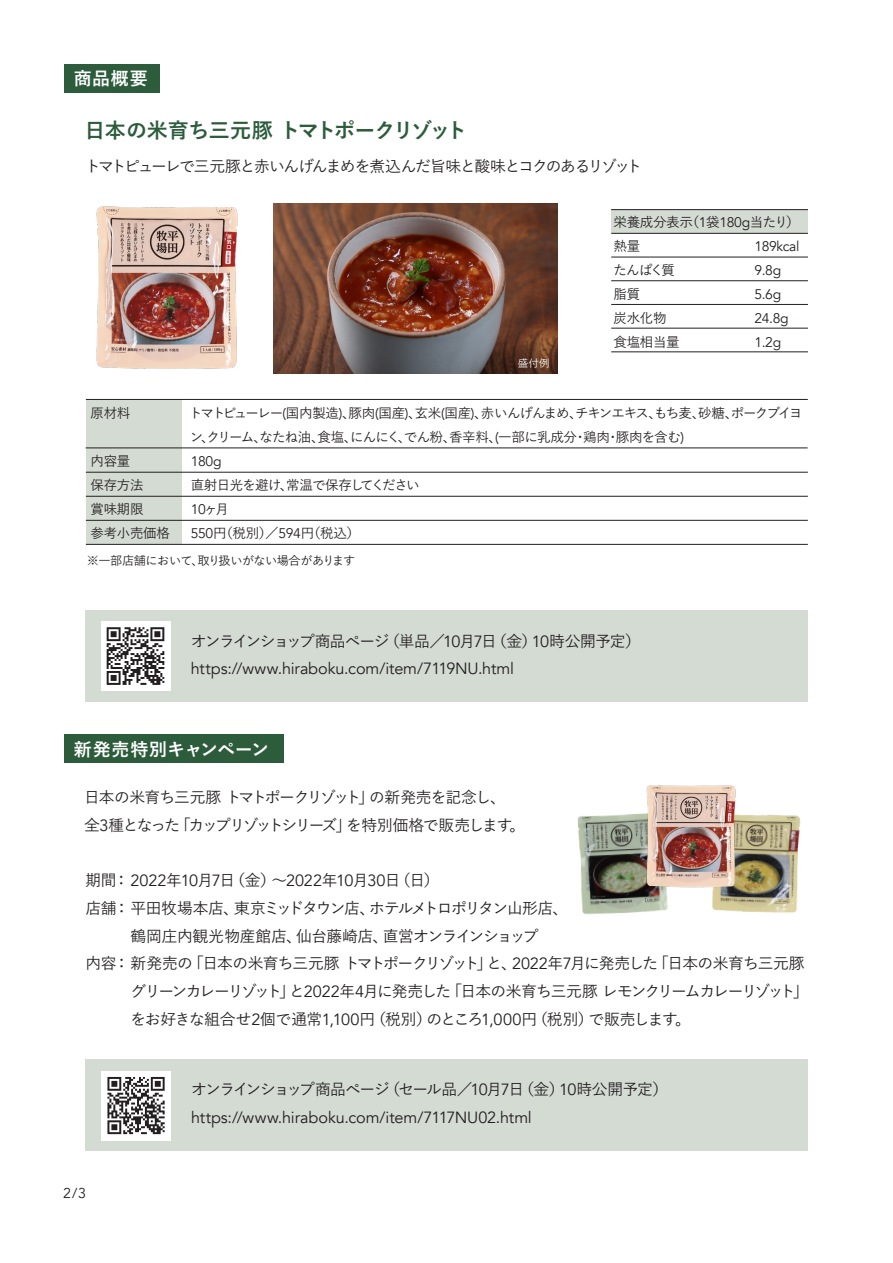
<style>
.page{position:relative;width:893px;height:1263px;background:#fff}
.page>*{position:absolute;margin:0;border:0;box-sizing:border-box;transform-origin:0 0}
.t1{font:700 21px "Yu Go";letter-spacing:-.04em;color:#2c5c3c}
.t2{font:700 18px "Yu Go";letter-spacing:-.01em;color:#fff}
.t3{font:700 18px "Yu Go";letter-spacing:.015em;color:#fff}
.t4{font:16.2px "Avenir";letter-spacing:-.005em;color:#231f20}
.t5{font:500 15.75px/27.8px "Yu Go";letter-spacing:-.075em;color:#231f20}
.t6{font:500 15.75px "Yu Go";letter-spacing:-.05em;color:#231f20}
.t7{font:500 15.75px "Yu Go";letter-spacing:-.03em;color:#231f20}
.t8{font:14.25px "Avenir";color:#231f20}
.t9{font:13.95px/24px "Avenir";letter-spacing:-.025em;color:#231f20}
.t10{font:500 13.5px/24px "Yu Go";letter-spacing:-.06em;color:#231f20}
.t11{font:500 13.5px/24px "Yu Go";letter-spacing:-.03em;color:#231f20}
.t12{font:500 13.5px "Yu Go";letter-spacing:-.055em;color:#231f20}
.t13{font:500 12.15px "Yu Go";letter-spacing:-.03em;color:#231f20}
.t14{font:500 10.5px "Yu Go";color:#fff}
.s1{font-family:"Avenir";font-weight:400;font-size:13.95px}
.s2{font-family:"Yu Go";font-weight:500;font-size:13.5px}
.s3{font-family:"Avenir";font-weight:400;font-size:16.2px}
</style>
<div class="page">
<img style="left:273px;top:204px;width:285px;height:170px">
<div style="left:64px;top:64px;width:95px;height:28px;background:#2c5c3c"></div>
<div style="left:64px;top:734px;width:220px;height:29px;background:#2c5c3c"></div>
<img style="left:577px;top:814px;width:91px;height:101px">
<img style="left:712px;top:814px;width:89px;height:99px">
<div style="left:85px;top:610px;width:723px;height:92px;background:#d3dbd3"></div>
<div style="left:85px;top:1060px;width:723px;height:91px;background:#d3dbd3"></div>
<div style="left:611px;top:209px;width:197px;height:24px;background:#d3dbd3"></div>
<div style="left:86px;top:399px;width:96px;height:145px;background:#d3dbd3"></div>
<hr style="left:86px;top:472px;width:722px;height:1px;background:#231f20">
<hr style="left:86px;top:399px;width:722px;height:1px;background:#231f20">
<hr style="left:611px;top:209px;width:197px;height:1px;background:#231f20">
<hr style="left:611px;top:233px;width:197px;height:1px;background:#231f20">
<hr style="left:611px;top:257px;width:197px;height:1px;background:#231f20">
<hr style="left:611px;top:280px;width:197px;height:1px;background:#231f20">
<hr style="left:611px;top:304px;width:197px;height:1px;background:#231f20">
<hr style="left:611px;top:328px;width:197px;height:1px;background:#231f20">
<hr style="left:611px;top:351px;width:197px;height:1px;background:#231f20">
<hr style="left:86px;top:496px;width:722px;height:1px;background:#231f20">
<hr style="left:86px;top:520px;width:722px;height:1px;background:#231f20">
<hr style="left:86px;top:544px;width:722px;height:1px;background:#231f20">
<hr style="left:86px;top:447px;width:722px;height:1px;background:#231f20">
<img style="left:637px;top:785px;width:106px;height:116px">
<div style="left:101px;top:621px;width:69px;height:70px;background:#fff"></div>
<svg style="left:107px;top:627px;width:57px;height:58px"></svg>
<div style="left:102px;top:1071px;width:69px;height:69px;background:#fff"></div>
<svg style="left:107px;top:1077px;width:58px;height:57px"></svg>
<img style="left:96px;top:206px;width:142px;height:163px">
<p class="t3" style="left:74px;top:69px;width:75px">商品概要</p>
<h1 class="t1" style="left:85px;top:119px;width:384px">日本の米育ち三元豚 トマトポークリゾット</h1>
<p class="t5" style="left:85px;top:150px;width:558px">トマトピューレで三元豚と赤いんげんまめを煮込んだ旨味と酸味とコクのあるリゾット</p>
<p class="t14" style="left:518px;top:353px;width:34px">盛付例</p>
<p class="t11" style="left:613px;top:208px;width:188px">栄養成分表示（<span class="s1">1</span>袋<span class="s1">180g</span>当たり）熱量<br>たんぱく質<br>脂質<br>炭水化物<br>食塩相当量</p>
<p class="t9" style="left:754px;top:234px;width:47px">189kcal<br>9.8g<br>5.6g<br>24.8g<br>1.2g</p>
<p class="t10" style="left:189px;top:399px;width:614px">トマトピューレー<span class="s1">(</span>国内製造<span class="s1">)</span>、豚肉<span class="s1">(</span>国産<span class="s1">)</span>、玄米<span class="s1">(</span>国産<span class="s1">)</span>、赤いんげんまめ、チキンエキス、もち麦、砂糖、ポークブイヨン、クリーム、なたね油、食塩、にんにく、でん粉、香辛料、<span class="s1">(</span>一部に乳成分・鶏肉・豚肉を含む<span class="s1">)</span></p>
<p class="t9" style="left:191px;top:449px;width:32px">180g</p>
<p class="t12" style="left:191px;top:472px;width:230px">直射日光を避け、常温で保存してください</p>
<p class="t9" style="left:191px;top:497px;width:40px">10<span class="s2">ヶ月</span></p>
<p class="t11" style="left:191px;top:519px;width:171px"><span class="s1">550</span>円（税別）／<span class="s1">594</span>円（税込）</p>
<p class="t13" style="left:87px;top:549px;width:270px">※一部店舗において、取り扱いがない場合があります</p>
<p class="t11" style="left:91px;top:399px;width:41px">原材料</p>
<p class="t11" style="left:91px;top:447px;width:81px">内容量<br>保存方法<br>賞味期限<br>参考小売価格</p>
<p class="t5" style="left:191px;top:625px;width:452px">オンラインショップ商品ページ（単品／<span class="s3">10</span>月<span class="s3">7</span>日（金）<span class="s3">10</span>時公開予定）</p>
<p class="t4" style="left:191px;top:659px;width:325px">https://www.hiraboku.com/item/7119NU.html</p>
<p class="t2" style="left:74px;top:739px;width:197px">新発売特別キャンペーン</p>
<p class="t5" style="left:84px;top:781px;width:443px">日本の米育ち三元豚トマトポークリゾット」の新発売を記念し、全<span class="s3">3</span>種となった「カップリゾットシリーズ」を特別価格で販売します。</p>
<p class="t5" style="left:85px;top:864px;width:484px">期間：<span class="s3">2022</span>年<span class="s3">10</span>月<span class="s3">7</span>日（金）～<span class="s3">2022</span>年<span class="s3">10</span>月<span class="s3">30</span>日（日）<br>店舗：平田牧場本店、東京ミッドタウン店、ホテルメトロポリタン山形店、</p>
<p class="t7" style="left:131px;top:921px;width:409px">鶴岡庄内観光物産館店、仙台藤崎店、直営オンラインショップ</p>
<p class="t6" style="left:85px;top:949px;width:721px">内容：新発売の「日本の米育ち三元豚トマトポークリゾット」と、<span class="s3">2022</span>年<span class="s3">7</span>月に発売した「日本の米育ち三元豚</p>
<p class="t5" style="left:131px;top:975px;width:679px">グリーンカレーリゾット」と<span class="s3">2022</span>年<span class="s3">4</span>月に発売した「日本の米育ち三元豚レモンクリームカレーリゾット」をお好きな組合せ<span class="s3">2</span>個で通常<span class="s3">1,100</span>円（税別）のところ<span class="s3">1,000</span>円（税別）で販売します。</p>
<p class="t8" style="left:63px;top:1185px;width:24px">2/3</p>
<p class="t5" style="left:191px;top:1073px;width:478px">オンラインショップ商品ページ（セール品／<span class="s3">10</span>月<span class="s3">7</span>日（金）<span class="s3">10</span>時公開予定）</p>
<p class="t4" style="left:191px;top:1108px;width:342px">https://www.hiraboku.com/item/7117NU02.html</p>
</div>
